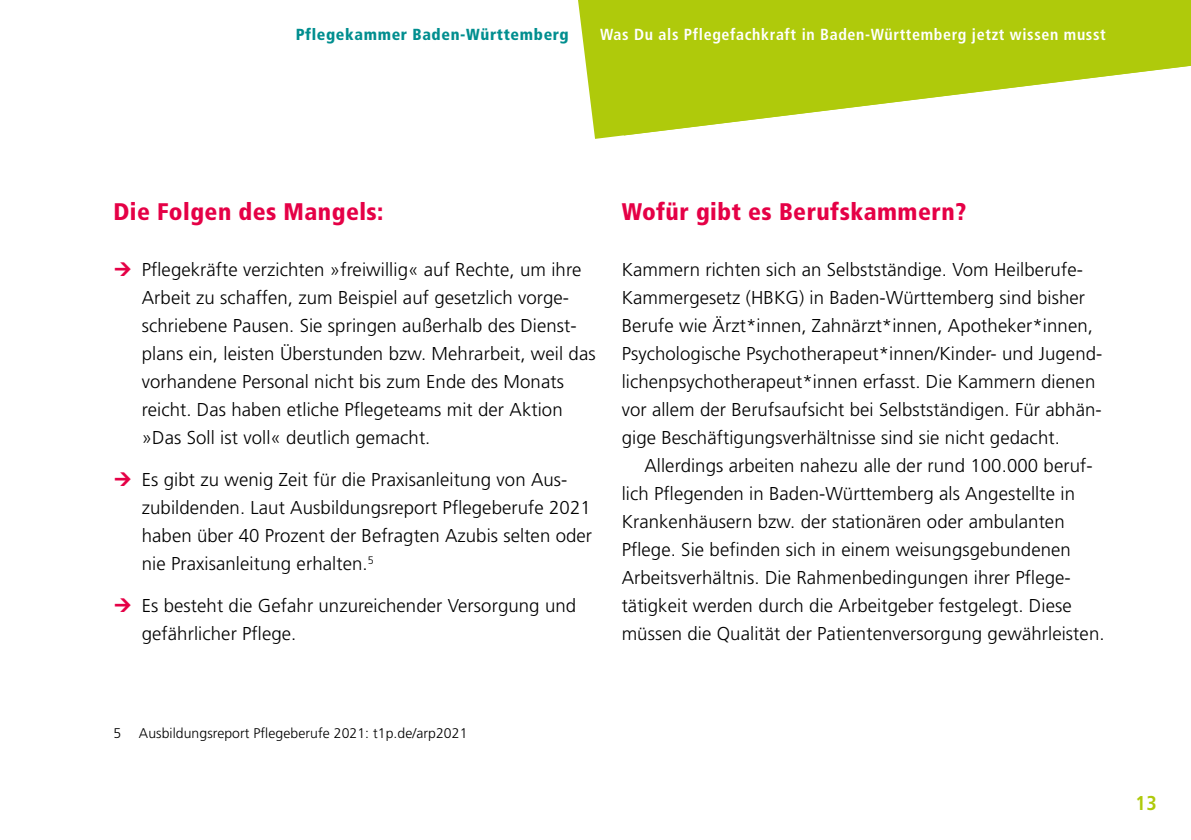
<style>
.page{position:relative;width:1191px;height:840px;background:#fff}
.page>*{position:absolute;margin:0;border:0;box-sizing:border-box;transform-origin:0 0}
.t1{font:900 condensed 24px "Frutiger LT Std";letter-spacing:.02em;color:#e50046}
.t2{font:700 condensed 20px "Frutiger LT Std";color:#afca0b}
.t3{font:300 18.6px/28px "Frutiger LT Std";letter-spacing:.005em;color:#000}
.t4{font:700 condensed 16px "Frutiger LT Std";letter-spacing:.04em;color:#fff}
.t5{font:900 condensed 16px "Frutiger LT Std";letter-spacing:.04em;color:#008e8f}
.t6{font:300 14px "Frutiger LT Std";letter-spacing:.005em;color:#000}
</style>
<div class="page">
<svg style="left:578px;top:0;width:613px;height:139px;fill:#afca0b"></svg>
<p class="t5" style="left:296px;top:25px;width:274px">Pflegekammer Baden-Württemberg</p>
<p class="t4" style="left:600px;top:25px;width:507px">Was Du als Pflegefachkraft in Baden-Württemberg jetzt wissen musst</p>
<p class="t1" style="left:113px;top:197px;width:271px">Die Folgen des Mangels:</p>
<p class="t3" style="left:142px;top:255px;width:455px">Pflegekräfte verzichten »freiwillig« auf Rechte, um ihre Arbeit zu schaffen, zum Beispiel auf gesetzlich vorge&shy;schriebene Pausen. Sie springen außerhalb des Dienst&shy;plans ein, leisten Überstunden bzw. Mehrarbeit, weil das vorhandene Personal nicht bis zum Ende des Monats reicht. Das haben etliche Pflegeteams mit der Aktion »Das Soll ist voll« deutlich gemacht.</p>
<p class="t3" style="left:142px;top:465px;width:452px">Es gibt zu wenig Zeit für die Praxisanleitung von Aus&shy;zubildenden. Laut Ausbildungsreport Pflegeberufe 2021 haben über 40 Prozent der Befragten Azubis selten oder nie Praxisanleitung erhalten.<sup>5</sup></p>
<p class="t3" style="left:142px;top:591px;width:436px">Es besteht die Gefahr unzureichender Versorgung und gefährlicher Pflege.</p>
<p class="t1" style="left:621px;top:197px;width:346px">Wofür gibt es Berufskammern?</p>
<p class="t3" style="left:621px;top:255px;width:482px">Kammern richten sich an Selbstständige. Vom Heilberufe-Kammergesetz (HBKG) in Baden-Württemberg sind bisher Berufe wie Ärzt*innen, Zahnärzt*innen, Apotheker*innen, Psychologische Psychotherapeut*innen/Kinder- und Jugend&shy;lichenpsychotherapeut*innen erfasst. Die Kammern dienen vor allem der Berufsaufsicht bei Selbstständigen. Für abhän&shy;gige Beschäftigungsverhältnisse sind sie nicht gedacht.</p>
<p class="t3" style="left:621px;top:451px;width:484px;text-indent:23px">Allerdings arbeiten nahezu alle der rund 100.000 beruf&shy;lich Pflegenden in Baden-Württemberg als Angestellte in Krankenhäusern bzw. der stationären oder ambulanten Pflege. Sie befinden sich in einem weisungsgebundenen Arbeitsverhältnis. Die Rahmenbedingungen ihrer Pflege&shy;tätigkeit werden durch die Arbeitgeber festgelegt. Diese müssen die Qualität der Patientenversorgung gewährleisten.</p>
<p class="t6" style="left:113px;top:724px;width:9px">5</p>
<p class="t6" style="left:139px;top:724px;width:330px">Ausbildungsreport Pflegeberufe 2021: t1p.de/arp2021</p>
<p class="t2" style="left:1135px;top:790px;width:23px">13</p>
</div>
